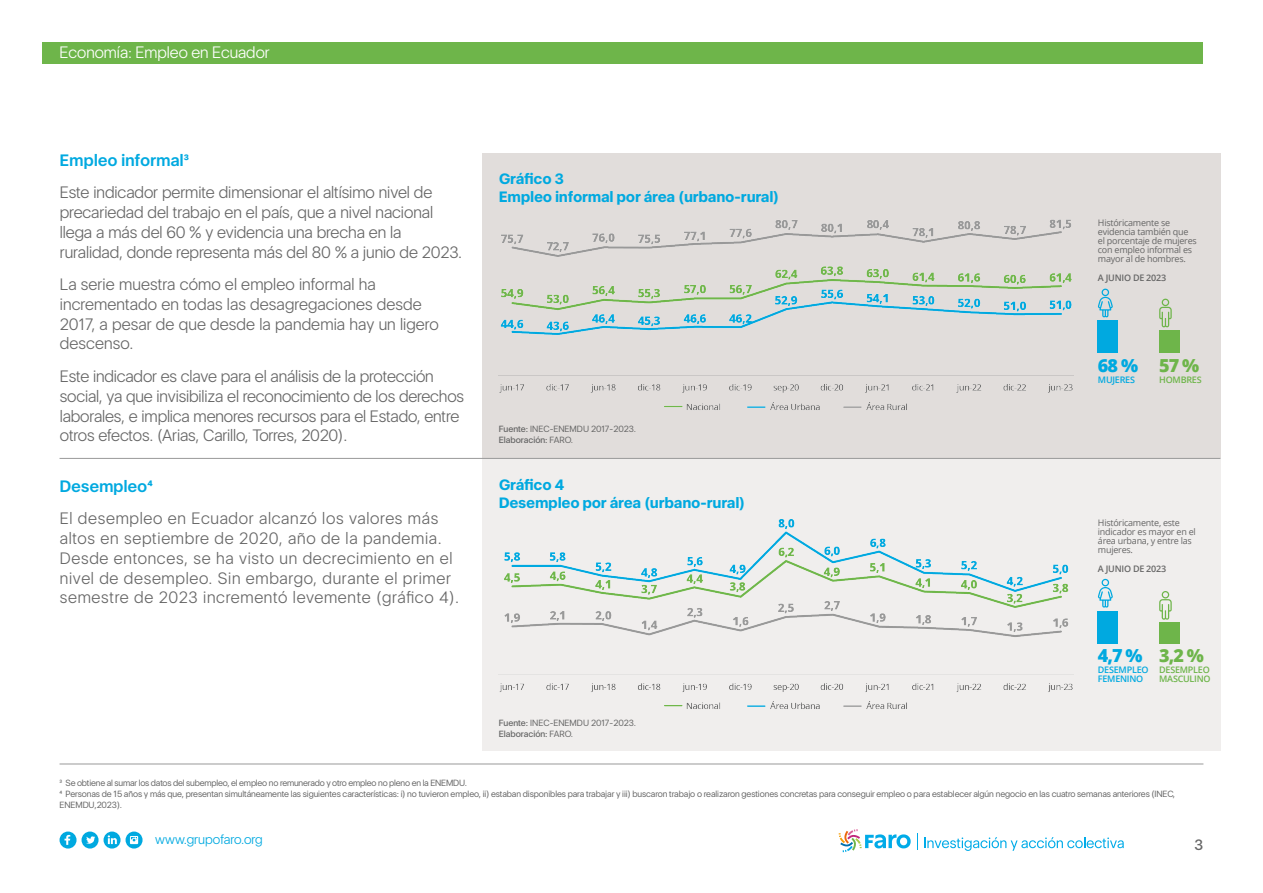
<style>
.page{position:relative;width:1263px;height:893px;background:#fff}
.page>*{position:absolute;margin:0;border:0;box-sizing:border-box;transform-origin:0 0}
.t1{font:800 18px "Open Sans";color:#00a9e0}
.t2{font:800 18px "Open Sans";color:#6eb54a}
.t3{font:300 16.5px/19.8px "Eloquia Text";letter-spacing:-.045em;color:#666}
.t4{font:300 16.5px/19.8px "Eloquia Text";color:#666}
.t5{font:600 16.5px "Eloquia Text";letter-spacing:-.02em;color:#00a9e0}
.t6{font:300 16.5px "Eloquia Display";color:#fff}
.t7{font:700 15px/18px "Eloquia Text";letter-spacing:-.02em;color:#00a9e0}
.t8{font:500 15px "Eloquia Text";color:#666}
.t9{font:300 13.5px "Eloquia Display";color:#00a9e0}
.t10{font:9px/10.8px "Eloquia Display";letter-spacing:-.01em;color:#666}
.t11{font:9px/9px "Open Sans";letter-spacing:-.025em;color:#666}
.t12{font:600 9px/9px "Open Sans";letter-spacing:-.025em;color:#6eb54a}
.t13{font:600 9px "Open Sans";letter-spacing:-.025em;color:#666}
.t14{font:600 9px/9px "Open Sans";letter-spacing:-.025em;color:#00a9e0}
.s1{font-weight:500}
</style>
<div class="page">
<div style="left:43px;top:43px;width:1160px;height:21px;background:#6eb54a"></div>
<svg style="left:917px;top:833px;width:1px;height:16px"></svg>
<svg style="left:924px;top:837px;width:200px;height:14px"></svg>
<svg style="left:839px;top:829px;width:72px;height:23px"></svg>
<svg style="left:60px;top:831px;width:83px;height:17px"></svg>
<div style="left:482px;top:153px;width:738px;height:305px;background:#e1dddb"></div>
<div style="left:482px;top:458px;width:738px;height:293px;background:#f0eeed"></div>
<hr style="left:60px;top:764px;width:1143px;height:1px;background:#999">
<hr style="left:60px;top:458px;width:1160px;height:1px;background:#999">
<div style="left:1098px;top:321px;width:20px;height:32px;background:#00a9e0"></div>
<div style="left:1098px;top:611px;width:20px;height:33px;background:#00a9e0"></div>
<div style="left:1159px;top:330px;width:20px;height:23px;background:#6eb54a"></div>
<div style="left:1159px;top:622px;width:20px;height:22px;background:#6eb54a"></div>
<img style="left:499px;top:219px;width:574px;height:191px">
<img style="left:499px;top:519px;width:574px;height:190px">
<svg style="left:1159px;top:299px;width:13px;height:29px"></svg>
<svg style="left:1159px;top:591px;width:13px;height:29px"></svg>
<svg style="left:1098px;top:289px;width:15px;height:29px"></svg>
<svg style="left:1098px;top:579px;width:15px;height:29px"></svg>
<p class="t6" style="left:60px;top:43px;width:212px">Economía: Empleo en Ecuador</p>
<p class="t5" style="left:60px;top:150px;width:131px">Empleo informal3</p>
<p class="t3" style="left:60px;top:182px;width:405px">Este indicador permite dimensionar el altísimo nivel de precariedad del trabajo en el país, que a nivel nacional llega a más del 60 % y evidencia una brecha en la ruralidad, donde representa más del 80 % a junio de 2023.</p>
<p class="t3" style="left:60px;top:274px;width:381px">La serie muestra cómo el empleo informal ha incrementado en todas las desagregaciones desde 2017, a pesar de que desde la pandemia hay un ligero descenso.</p>
<p class="t3" style="left:60px;top:366px;width:406px">Este indicador es clave para el análisis de la protección social, ya que invisibiliza el reconocimiento de los derechos laborales, e implica menores recursos para el Estado, entre otros efectos. (Arias, Carillo, Torres, 2020).</p>
<p class="t5" style="left:60px;top:476px;width:95px">Desempleo4</p>
<p class="t4" style="left:60px;top:508px;width:401px">El desempleo en Ecuador alcanzó los valores más altos en septiembre de 2020, año de la pandemia.<br>Desde entonces, se ha visto un decrecimiento en el nivel de desempleo. Sin embargo, durante el primer semestre de 2023 incrementó levemente (gráfico 4).</p>
<p class="t7" style="left:499px;top:170px;width:282px">Gráfico 3<br>Empleo informal por área (urbano-rural)</p>
<p class="t10" style="left:499px;top:423px;width:139px"><span class="s1">Fuente:</span> INEC-ENEMDU 2017-2023.<br><span class="s1">Elaboración:</span> FARO.</p>
<p class="t7" style="left:499px;top:476px;width:248px">Gráfico 4<br>Desempleo por área (urbano-rural)</p>
<p class="t10" style="left:499px;top:717px;width:139px"><span class="s1">Fuente:</span> INEC-ENEMDU 2017-2023.<br><span class="s1">Elaboración:</span> FARO.</p>
<p class="t11" style="left:1098px;top:218px;width:100px">Históricamente se evidencia también que el porcentaje de mujeres con empleo informal es mayor al de hombres.</p>
<p class="t13" style="left:1098px;top:272px;width:70px">A JUNIO DE 2023</p>
<p class="t1" style="left:1098px;top:352px;width:42px">68 %</p>
<p class="t14" style="left:1098px;top:375px;width:39px">MUJERES</p>
<p class="t2" style="left:1159px;top:352px;width:42px">57 %</p>
<p class="t12" style="left:1159px;top:375px;width:44px">HOMBRES</p>
<p class="t11" style="left:1098px;top:518px;width:99px">Históricamente, este indicador es mayor en el área urbana, y entre las mujeres.</p>
<p class="t13" style="left:1098px;top:563px;width:70px">A JUNIO DE 2023</p>
<p class="t1" style="left:1098px;top:642px;width:46px">4,7 %</p>
<p class="t14" style="left:1098px;top:665px;width:52px">DESEMPLEO<br>FEMENINO</p>
<p class="t2" style="left:1159px;top:642px;width:46px">3,2 %</p>
<p class="t12" style="left:1159px;top:665px;width:53px">DESEMPLEO<br>MASCULINO</p>
<p class="t10" style="left:60px;top:778px;width:1117px">3 Se obtiene al sumar los datos del subempleo, el empleo no remunerado y otro empleo no pleno en la ENEMDU.<br>4 Personas de 15 años y más que, presentan simultáneamente las siguientes características: i) no tuvieron empleo, ii) estaban disponibles para trabajar y iii) buscaron trabajo o realizaron gestiones concretas para conseguir empleo o para establecer algún negocio en las cuatro semanas anteriores (INEC,<br>ENEMDU,2023).</p>
<p class="t9" style="left:155px;top:832px;width:109px">www.grupofaro.org</p>
<p class="t8" style="left:1194px;top:836px;width:11px">3</p>
</div>
